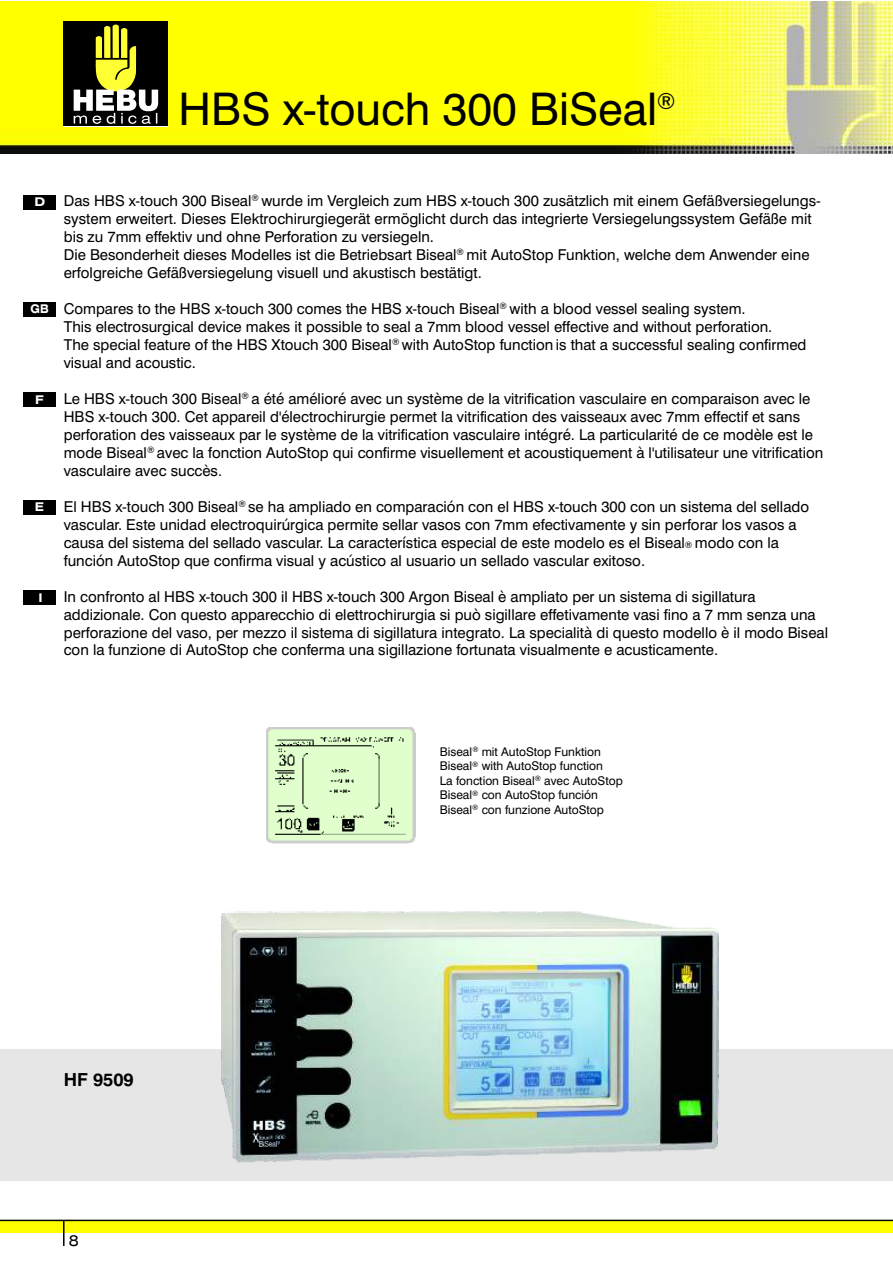
<style>
.page{position:relative;width:893px;height:1263px;background:#fff}
.page>*{position:absolute;margin:0;border:0;box-sizing:border-box;transform-origin:0 0}
.t1{font:45px "Swiss 721 BT";color:#000}
.t2{font:700 18px "Swiss 721 BT";color:#000}
.t3{font:15px/18px "Swiss 721 BT";color:#000}
.t4{font:expanded 15px "Swiss 721 BT";color:#000}
.t5{font:12px/14.4px "Swiss 721 BT";color:#000}
.t6{font:700 expanded 12px "Swiss 721 BT";color:#fff}
.t7{font:700 expanded 12px "Swiss 721 BT";color:#fff;scale:.83 1}
.t8{font:9px "Swiss 721 BT";color:#000}
.t9{font:7.5px "Swiss 721 BT";color:#000}
.s1{font-size:9px}
</style>
<div class="page">
<div style="left:0;top:1220px;width:892px;height:13px;background:#ff0"></div>
<hr style="left:63px;top:1220px;width:2px;height:26px;background:#000">
<hr style="left:0;top:1220px;width:892px;height:1px;background:#000">
<div style="left:0;top:1049px;width:892px;height:131px;background:#e6e6e6"></div>
<img style="left:0;top:1px;width:892px;height:152px">
<div style="left:64px;top:22px;width:104px;height:104px;background:#000"></div>
<svg style="left:74px;top:25px;width:84px;height:99px"></svg>
<div style="left:23px;top:195px;width:32px;height:14px;background:#000"></div>
<div style="left:23px;top:302px;width:32px;height:15px;background:#000"></div>
<div style="left:23px;top:392px;width:32px;height:15px;background:#000"></div>
<div style="left:23px;top:500px;width:32px;height:14px;background:#000"></div>
<div style="left:23px;top:591px;width:33px;height:14px;background:#000"></div>
<img style="left:266px;top:727px;width:149px;height:116px">
<img style="left:221px;top:911px;width:498px;height:252px">
<img style="left:260px;top:1142px;width:20px;height:4px">
<h1 class="t1" style="left:179px;top:82px;width:499px">HBS x-touch 300 BiSeal<sup>®</sup></h1>
<p class="t6" style="left:35px;top:194px;width:12px">D</p>
<p class="t7" style="left:31px;top:302px;width:23px">GB</p>
<p class="t6" style="left:35px;top:392px;width:10px">F</p>
<p class="t6" style="left:35px;top:500px;width:11px">E</p>
<p class="t6" style="left:38px;top:590px;width:6px">I</p>
<p class="t8" style="left:252px;top:192px;width:9px">®</p>
<p class="t3" style="left:64px;top:209px;width:749px">system erweitert. Dieses Elektrochirurgiegerät ermöglicht durch das integrierte Versiegelungssystem Gefäße mit bis zu 7mm effektiv und ohne Perforation zu versiegeln.<br>Die Besonderheit dieses Modelles ist die Betriebsart Biseal<sup>®</sup> mit AutoStop Funktion, welche dem Anwender eine erfolgreiche Gefäßversiegelung visuell und akustisch bestätigt.</p>
<p class="t3" style="left:64px;top:299px;width:683px">Compares to the HBS x-touch 300 comes the HBS x-touch Biseal with a blood vessel sealing system.</p>
<p class="t3" style="left:64px;top:191px;width:758px">Das HBS x-touch 300 Biseal wurde im Vergleich zum HBS x-touch 300 zusätzlich mit einem Gefäßversiegelungs-</p>
<p class="t8" style="left:499px;top:300px;width:9px">®</p>
<p class="t3" style="left:64px;top:317px;width:710px">This electrosurgical device makes it possible to seal a 7mm blood vessel effective and without perforation.</p>
<p class="t8" style="left:392px;top:336px;width:9px">®</p>
<p class="t3" style="left:64px;top:335px;width:744px">The special feature of the HBS Xtouch 300 Biseal with AutoStop function is that a successful sealing confirmed visual and acoustic.</p>
<p class="t8" style="left:241px;top:391px;width:9px">®</p>
<p class="t3" style="left:64px;top:389px;width:761px">Le HBS x-touch 300 Biseal a été amélioré avec un système de la vitrification vasculaire en comparaison avec le HBS x-touch 300. Cet appareil d'électrochirurgie permet la vitrification des vaisseaux avec 7mm effectif et sans perforation des vaisseaux par le système de la vitrification vasculaire intégré. La particularité de ce modèle est le mode Biseal<sup>®</sup> avec la fonction AutoStop qui confirme visuellement et acoustiquement à l'utilisateur une vitrification vasculaire avec succès.</p>
<p class="t3" style="left:64px;top:497px;width:747px">El HBS x-touch 300 Biseal se ha ampliado en comparación con el HBS x-touch 300 con un sistema del sellado</p>
<p class="t8" style="left:238px;top:498px;width:9px">®</p>
<p class="t3" style="left:64px;top:515px;width:734px">vascular. Este unidad electroquirúrgica permite sellar vasos con 7mm efectivamente y sin perforar los vasos a causa del sistema del sellado vascular. La característica especial de este modelo es el Biseal<span class="s1">®</span> modo con la función AutoStop que confirma visual y acústico al usuario un sellado vascular exitoso.</p>
<p class="t3" style="left:64px;top:587px;width:766px">In confronto al HBS x-touch 300 il HBS x-touch 300 Argon Biseal è ampliato per un sistema di sigillatura addizionale. Con questo apparecchio di elettrochirurgia si può sigillare effetivamente vasi fino a 7 mm senza una perforazione del vaso, per mezzo il sistema di sigillatura integrato. La specialità di questo modello è il modo Biseal con la funzione di AutoStop che conferma una sigillazione fortunata visualmente e acusticamente.</p>
<p class="t9" style="left:472px;top:745px;width:8px">®</p>
<p class="t5" style="left:440px;top:744px;width:165px">Biseal mit AutoStop Funktion<br>Biseal<sup>®</sup> with AutoStop function</p>
<p class="t9" style="left:535px;top:774px;width:8px">®</p>
<p class="t5" style="left:440px;top:773px;width:184px">La fonction Biseal avec AutoStop<br>Biseal<sup>®</sup> con AutoStop función<br>Biseal<sup>®</sup> con funzione AutoStop</p>
<p class="t2" style="left:64px;top:1068px;width:72px">HF 9509</p>
<p class="t4" style="left:69px;top:1231px;width:12px">8</p>
</div>
